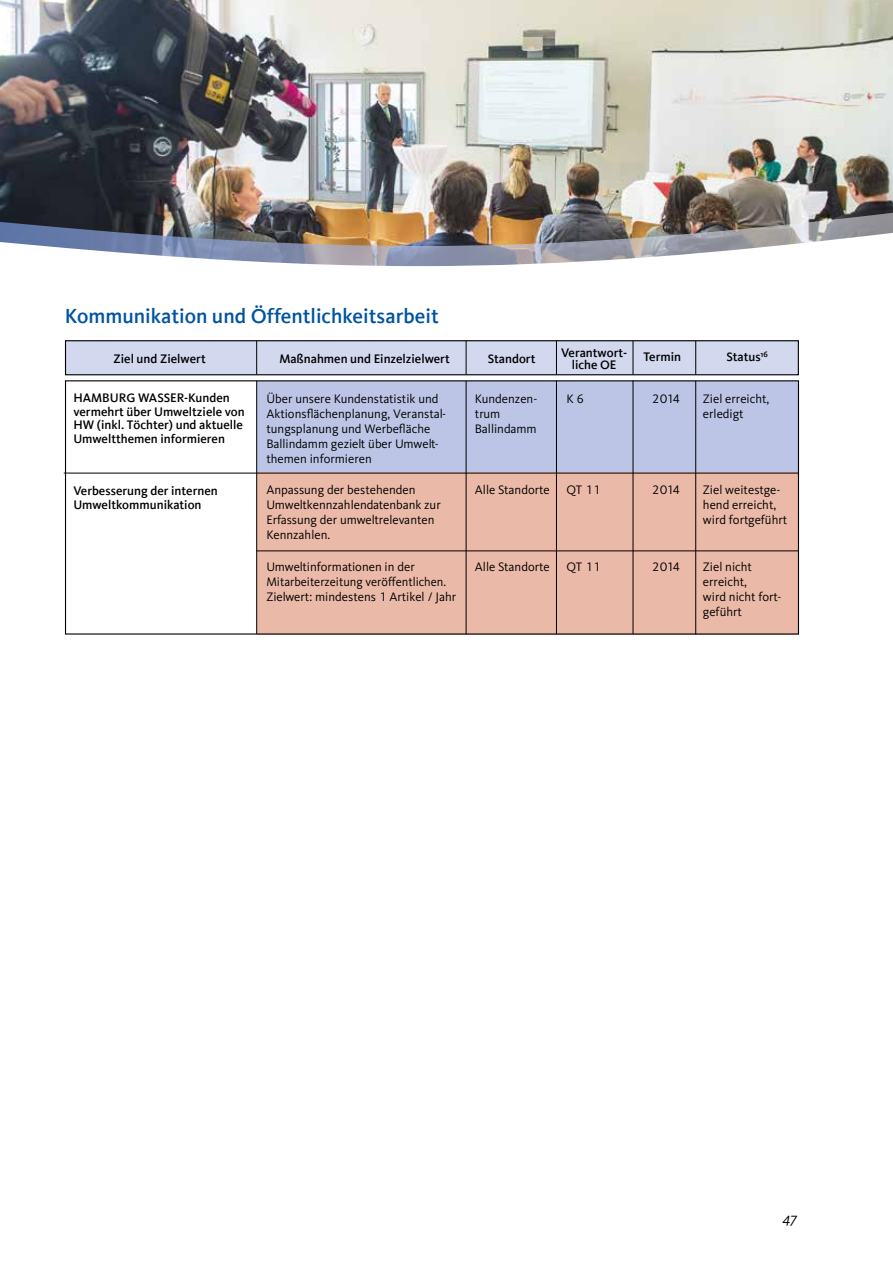
<style>
.page{position:relative;width:893px;height:1263px;background:#fff}
.page>*{position:absolute;margin:0;border:0;box-sizing:border-box;transform-origin:0 0}
.t1{font:500 21px "Kievit";color:#0053a1}
.t2{font:italic 15px "Kievit";color:#000}
.t3{font:12.75px/15px "Wasserwerke Kievit";color:#000}
.t4{font:500 12.75px/13.5px "Kievit";color:#000}
</style>
<div class="page">
<img style="left:0;top:0;width:893px;height:213px">
<img style="left:0;top:213px;width:893px;height:10px">
<svg style="left:0;top:223px;width:893px;height:141px"></svg>
<div style="left:257px;top:381px;width:541px;height:91px;background:#bcc5e5"></div>
<div style="left:257px;top:472px;width:541px;height:162px;background:#eab9a7"></div>
<hr style="left:256px;top:381px;width:1px;height:253px;background:#000">
<hr style="left:466px;top:381px;width:1px;height:253px;background:#000">
<hr style="left:556px;top:381px;width:1px;height:253px;background:#000">
<hr style="left:633px;top:381px;width:1px;height:253px;background:#000">
<hr style="left:695px;top:381px;width:1px;height:254px;background:#000">
<hr style="left:64px;top:473px;width:734px;height:1px;background:#000">
<hr style="left:256px;top:550px;width:542px;height:1px;background:#000">
<div style="left:66px;top:341px;width:732px;height:34px;background:#d2d8ee"></div>
<div style="left:65px;top:340px;width:734px;height:35px;border:1px solid #000"></div>
<hr style="left:256px;top:341px;width:1px;height:33px;background:#000">
<hr style="left:466px;top:341px;width:1px;height:33px;background:#000">
<hr style="left:556px;top:341px;width:1px;height:33px;background:#000">
<hr style="left:633px;top:341px;width:1px;height:33px;background:#000">
<hr style="left:695px;top:341px;width:1px;height:33px;background:#000">
<h1 class="t1" style="left:65px;top:304px;width:375px">Kommunikation und Öffentlichkeitsarbeit</h1>
<p class="t4" style="left:114px;top:352px;width:94px">Ziel und Zielwert</p>
<p class="t4" style="left:279px;top:352px;width:172px">Maßnahmen und Einzelzielwert</p>
<p class="t4" style="left:488px;top:352px;width:49px">Standort</p>
<p class="t4" style="left:561px;top:346px;width:68px">Verantwort-</p>
<p class="t4" style="left:644px;top:350px;width:39px">Termin</p>
<p class="t4" style="left:726px;top:350px;width:43px">Status<sup>16</sup></p>
<p class="t4" style="left:572px;top:358px;width:46px">liche OE</p>
<p class="t4" style="left:73px;top:391px;width:173px">HAMBURG WASSER-Kunden vermehrt über Umweltziele von<br>HW (inkl. Töchter) und aktuelle<br>Umweltthemen informieren</p>
<p class="t4" style="left:73px;top:484px;width:146px">Verbesserung der internen<br>Umweltkommunikation</p>
<p class="t3" style="left:266px;top:391px;width:174px">Über unsere Kundenstatistik und</p>
<p class="t3" style="left:475px;top:391px;width:64px">Kundenzen-</p>
<p class="t3" style="left:566px;top:391px;width:19px">K 6</p>
<p class="t3" style="left:652px;top:391px;width:30px">2014</p>
<p class="t3" style="left:703px;top:391px;width:68px">Ziel erreicht,</p>
<p class="t3" style="left:266px;top:406px;width:181px">Aktionsflächenplanung, Veranstal-</p>
<p class="t3" style="left:475px;top:406px;width:27px">trum</p>
<p class="t3" style="left:703px;top:406px;width:42px">erledigt</p>
<p class="t3" style="left:266px;top:421px;width:166px">tungsplanung und Werbefläche</p>
<p class="t3" style="left:475px;top:421px;width:63px">Ballindamm</p>
<p class="t3" style="left:266px;top:436px;width:174px">Ballindamm gezielt über Umwelt&shy;themen informieren</p>
<p class="t3" style="left:266px;top:483px;width:151px">Anpassung der bestehenden</p>
<p class="t3" style="left:475px;top:483px;width:76px">Alle Standorte</p>
<p class="t3" style="left:566px;top:483px;width:36px">QT 11</p>
<p class="t3" style="left:652px;top:483px;width:30px">2014</p>
<p class="t3" style="left:703px;top:483px;width:79px">Ziel weitestge-</p>
<p class="t3" style="left:266px;top:498px;width:176px">Umweltkennzahlendatenbank zur</p>
<p class="t3" style="left:703px;top:498px;width:75px">hend erreicht,</p>
<p class="t3" style="left:266px;top:513px;width:170px">Erfassung der umweltrelevanten</p>
<p class="t3" style="left:703px;top:513px;width:86px">wird fortgeführt</p>
<p class="t3" style="left:266px;top:528px;width:65px">Kennzahlen.</p>
<p class="t3" style="left:266px;top:559px;width:150px">Umweltinformationen in der</p>
<p class="t3" style="left:475px;top:559px;width:76px">Alle Standorte</p>
<p class="t3" style="left:566px;top:559px;width:36px">QT 11</p>
<p class="t3" style="left:652px;top:559px;width:30px">2014</p>
<p class="t3" style="left:703px;top:559px;width:51px">Ziel nicht</p>
<p class="t3" style="left:266px;top:574px;width:181px">Mitarbeiterzeitung veröffentlichen.</p>
<p class="t3" style="left:703px;top:574px;width:46px">erreicht,</p>
<p class="t3" style="left:266px;top:589px;width:191px">Zielwert: mindestens 1 Artikel / Jahr</p>
<p class="t3" style="left:703px;top:589px;width:80px">wird nicht fort&shy;geführt</p>
<p class="t2" style="left:783px;top:1209px;width:16px">47</p>
</div>
